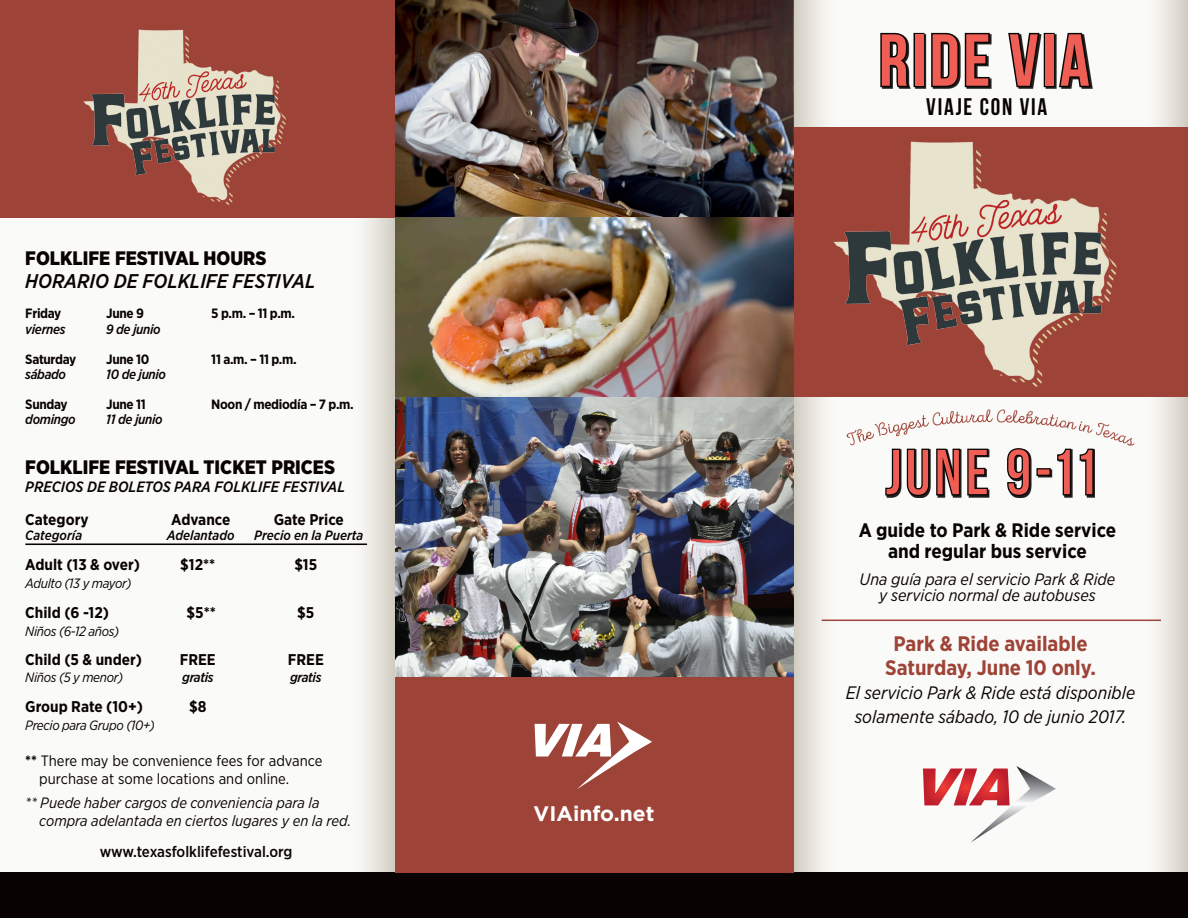
<style>
.page{position:relative;width:1188px;height:918px;background:#fafaf8}
.page>*{position:absolute;margin:0;border:0;box-sizing:border-box;transform-origin:0 0}
.t1{font:73.5px "Bebas Neue";letter-spacing:.05em;color:#ef5e54}
.t2{font:24px "Bebas Neue";letter-spacing:.075em;color:#080302}
.t3{font:700 21px/24px "Gotham Narrow";color:#9e4337;text-align:center}
.t4{font:700 21px "Gotham";color:#fff}
.t5{font:italic 500 19.8px "Gotham Narrow";color:#080302}
.t6{font:900 19.5px "Gotham Narrow";color:#080302}
.t7{font:700 19.5px/21px "Gotham Narrow";color:#080302;text-align:center}
.t8{font:italic 18px/24px "Gotham Narrow";color:#080302;text-align:center}
.t9{font:italic 16.5px/16.5px "Gotham Narrow";color:#080302;text-align:center}
.t10{font:700 15.6px "Gotham Narrow";color:#080302}
.t11{font:500 15.3px "Gotham Narrow";color:#080302}
.t12{font:italic 15px/18px "Gotham Narrow";color:#080302}
.t13{font:15px/18px "Gotham Narrow";color:#080302}
.t14{font:italic 500 15px "Gotham Narrow";color:#080302}
.t15{font:700 13.5px "Gotham Narrow";letter-spacing:-.025em;color:#080302}
.t16{font:italic 13.5px "Gotham Narrow";letter-spacing:-.025em;color:#080302}
.t17{font:italic 500 13.5px "Gotham Narrow";letter-spacing:-.025em;color:#080302}
.t18{font:italic 500 13.5px "Gotham Narrow";color:#080302}
.s1{font-weight:700}
</style>
<div class="page">
<div style="left:793px;top:0;width:42px;height:918px;background:linear-gradient(to right,#d2cdc2,#fbfbf9)"></div>
<div style="left:353px;top:0;width:42px;height:918px;background:linear-gradient(to right,#fdfefc,#d4cfc5)"></div>
<div style="left:1146px;top:0;width:42px;height:918px;background:linear-gradient(to right,#fdfefb,#d3cfc5)"></div>
<div style="left:0;top:873px;width:1188px;height:45px;background:#080302"></div>
<svg style="left:923px;top:766px;width:133px;height:76px"></svg>
<div style="left:793px;top:127px;width:395px;height:270px;background:#9e4337"></div>
<hr style="left:25px;top:543px;width:342px;height:2px;background:#080302">
<hr style="left:822px;top:620px;width:339px;height:1px;background:#9e4337">
<img style="left:820px;top:118px;width:340px;height:269px">
<div style="left:0;top:0;width:395px;height:218px;background:#9e4337"></div>
<div style="left:395px;top:620px;width:398px;height:253px;background:#9e4337"></div>
<img style="left:83px;top:29px;width:203px;height:176px">
<svg style="left:913px;top:34px;width:144px;height:55px"></svg>
<svg style="left:880px;top:32px;width:31px;height:57px;background:#413e3d"></svg>
<div style="left:914px;top:33px;width:10px;height:54px;border:3px solid #080302"></div>
<svg style="left:930px;top:32px;width:61px;height:57px"></svg>
<svg style="left:1007px;top:32px;width:34px;height:57px"></svg>
<div style="left:1044px;top:33px;width:11px;height:54px;border:3px solid #080302"></div>
<svg style="left:1059px;top:32px;width:33px;height:57px"></svg>
<svg style="left:847px;top:409px;width:288px;height:88px"></svg>
<img style="left:395px;top:0;width:398px;height:676px">
<svg style="left:535px;top:722px;width:117px;height:67px"></svg>
<p class="t6" style="left:25px;top:246px;width:243px">FOLKLIFE FESTIVAL HOURS</p>
<p class="t5" style="left:25px;top:268px;width:292px">HORARIO DE FOLKLIFE FESTIVAL</p>
<p class="t15" style="left:25px;top:304px;width:38px">Friday</p>
<p class="t15" style="left:106px;top:304px;width:39px">June 9</p>
<p class="t15" style="left:211px;top:304px;width:85px">5 p.m. – 11 p.m.</p>
<p class="t17" style="left:25px;top:321px;width:42px">viernes</p>
<p class="t17" style="left:106px;top:321px;width:56px">9 de junio</p>
<p class="t15" style="left:25px;top:350px;width:52px">Saturday</p>
<p class="t15" style="left:106px;top:350px;width:45px">June 10</p>
<p class="t15" style="left:211px;top:350px;width:87px">11 a.m. – 11 p.m.</p>
<p class="t17" style="left:25px;top:366px;width:42px">sábado</p>
<p class="t17" style="left:106px;top:366px;width:61px">10 de junio</p>
<p class="t15" style="left:25px;top:395px;width:44px">Sunday</p>
<p class="t15" style="left:106px;top:395px;width:41px">June 11</p>
<p class="t15" style="left:211px;top:395px;width:144px">Noon / mediodía – 7 p.m.</p>
<p class="t17" style="left:25px;top:410px;width:52px">domingo</p>
<p class="t17" style="left:106px;top:410px;width:58px">11 de junio</p>
<p class="t6" style="left:25px;top:454px;width:311px">FOLKLIFE FESTIVAL TICKET PRICES</p>
<p class="t14" style="left:25px;top:477px;width:321px">PRECIOS DE BOLETOS PARA FOLKLIFE FESTIVAL</p>
<p class="t10" style="left:25px;top:510px;width:65px">Category</p>
<p class="t10" style="left:171px;top:510px;width:61px">Advance</p>
<p class="t10" style="left:274px;top:510px;width:72px">Gate Price</p>
<p class="t18" style="left:25px;top:527px;width:58px">Categoría</p>
<p class="t18" style="left:167px;top:527px;width:69px">Adelantado</p>
<p class="t18" style="left:254px;top:527px;width:111px">Precio en la Puerta</p>
<p class="t10" style="left:25px;top:554px;width:116px">Adult (13 &amp; over)</p>
<p class="t10" style="left:180px;top:554px;width:37px">$12**</p>
<p class="t10" style="left:294px;top:554px;width:24px">$15</p>
<p class="t16" style="left:25px;top:575px;width:108px">Adulto (13 y mayor)</p>
<p class="t10" style="left:25px;top:602px;width:85px">Child (6 -12)</p>
<p class="t10" style="left:187px;top:602px;width:31px">$5**</p>
<p class="t10" style="left:297px;top:602px;width:19px">$5</p>
<p class="t16" style="left:25px;top:623px;width:95px">Niños (6-12 años)</p>
<p class="t10" style="left:25px;top:650px;width:118px">Child (5 &amp; under)</p>
<p class="t10" style="left:180px;top:650px;width:38px">FREE</p>
<p class="t10" style="left:288px;top:650px;width:38px">FREE</p>
<p class="t16" style="left:25px;top:669px;width:99px">Niños (5 y menor)</p>
<p class="t17" style="left:182px;top:669px;width:33px">gratis</p>
<p class="t17" style="left:290px;top:669px;width:33px">gratis</p>
<p class="t10" style="left:25px;top:696px;width:119px">Group Rate (10+)</p>
<p class="t10" style="left:189px;top:696px;width:19px">$8</p>
<p class="t16" style="left:25px;top:717px;width:131px">Precio para Grupo (10+)</p>
<p class="t13" style="left:39px;top:751px;width:285px;text-indent:-14px"><span class="s1">**</span> There may be convenience fees for advance purchase at some locations and online.</p>
<p class="t12" style="left:39px;top:794px;width:313px;text-indent:-14px">** Puede haber cargos de conveniencia para la compra adelantada en ciertos lugares y en la red.</p>
<p class="t11" style="left:100px;top:842px;width:194px">www.texasfolklifefestival.org</p>
<h3 class="t4" style="left:534px;top:800px;width:122px">VIAinfo.net</h3>
<h1 class="t1" style="left:879px;top:20px;width:212px">RIDE VIA</h1>
<h2 class="t2" style="left:926px;top:94px;width:122px">Viaje CON VIA</h2>
<p class="t7" style="left:859px;top:519px;width:259px">A guide to Park &amp; Ride service and regular bus service</p>
<p class="t9" style="left:860px;top:570px;width:257px">Una guía para el servicio Park &amp; Ride y servicio normal de autobuses</p>
<h3 class="t3" style="left:885px;top:632px;width:213px">Park &amp; Ride available<br>Saturday, June 10 only.</h3>
<p class="t8" style="left:846px;top:681px;width:291px">El servicio Park &amp; Ride está disponible solamente sábado, 10 de junio 2017.</p>
</div>
